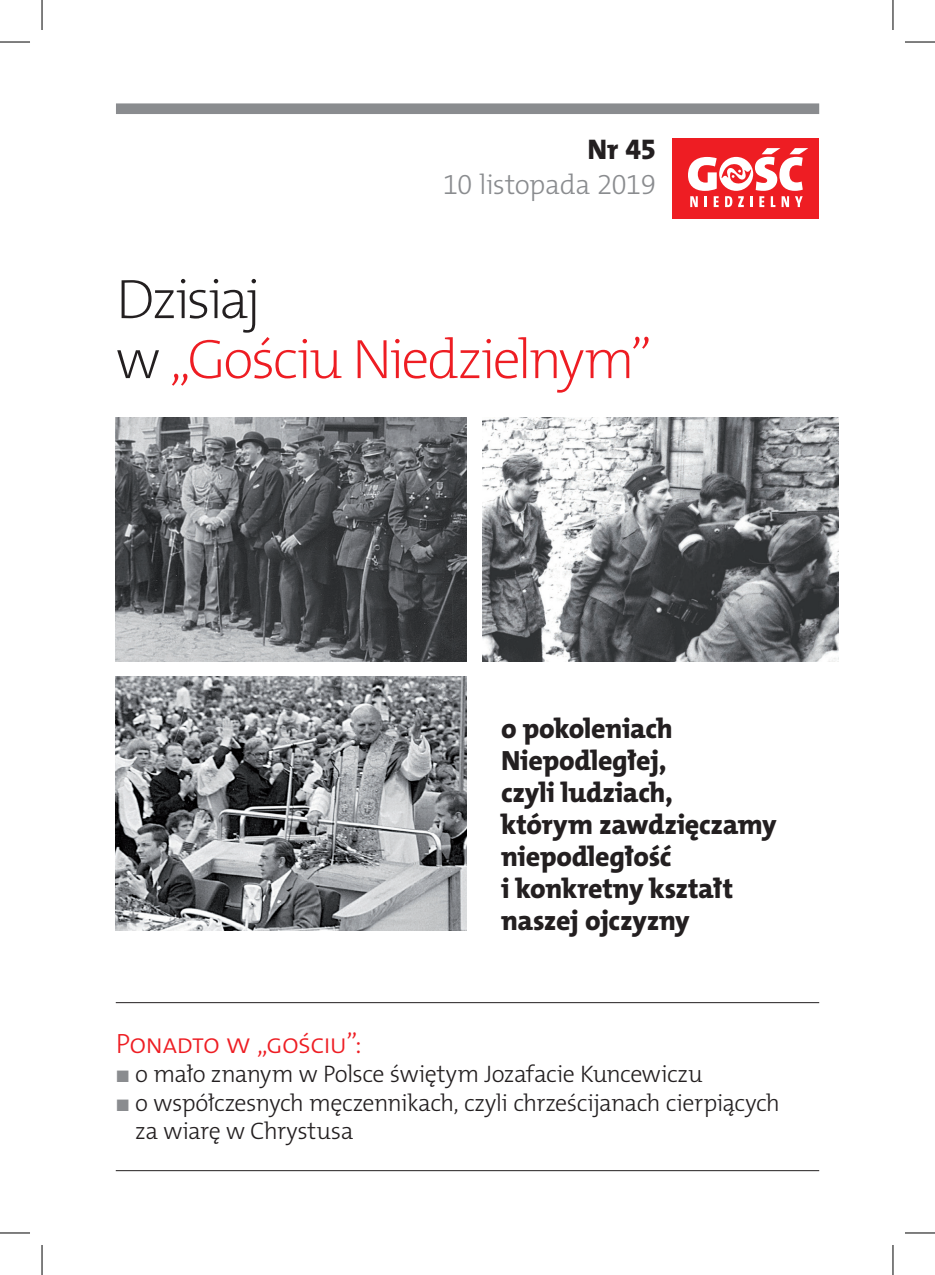
<style>
.page{position:relative;width:935px;height:1275px;background:#fff}
.page>*{position:absolute;margin:0;border:0;box-sizing:border-box;transform-origin:0 0}
.t1{font:56px/60px "The Mix HP2 Ex Lig";letter-spacing:-.05em;color:#ee1d23}
.t2{font:28.6px "The Mix HP8 Ex Bld";color:#231f20}
.t3{font:28px/32px "The Mix HP8 Ex Bld";letter-spacing:-.01em;color:#231f20}
.t4{font:28px "The Mix HP3 Lig";letter-spacing:-.03em;color:#ee1d23}
.t5{font:28px "The Mix HP3 Lig";letter-spacing:-.025em;color:#8a8c8f}
.t6{font:24px/28.8px "The Mix HP3 Lig";letter-spacing:-.025em;color:#231f20}
.s1{color:#231f20}
.s2{font-family:"Freeday Narrow News";font-size:20px;color:#8a8c8f}
</style>
<div class="page">
<hr style="left:116px;top:1170px;width:703px;height:1px;background:#231f20">
<hr style="left:116px;top:1002px;width:703px;height:1px;background:#231f20">
<div style="left:116px;top:103px;width:703px;height:11px;background:#8a8c8f"></div>
<div style="left:672px;top:138px;width:147px;height:81px;background:#ee1d23"></div>
<svg style="left:688px;top:148px;width:120px;height:59px"></svg>
<img style="left:482px;top:417px;width:356px;height:245px">
<img style="left:116px;top:417px;width:350px;height:245px">
<img style="left:116px;top:676px;width:350px;height:254px">
<hr style="left:0;top:42px;width:30px;height:1px;background:#000">
<hr style="left:904px;top:42px;width:30px;height:1px;background:#000">
<hr style="left:0;top:1232px;width:30px;height:1px;background:#000">
<hr style="left:904px;top:1232px;width:30px;height:1px;background:#000">
<hr style="left:42px;top:0;width:1px;height:30px;background:#000">
<hr style="left:42px;top:1245px;width:1px;height:30px;background:#000">
<hr style="left:892px;top:0;width:1px;height:30px;background:#000">
<hr style="left:892px;top:1245px;width:1px;height:30px;background:#000">
<p class="t2" style="left:587px;top:131px;width:70px">Nr 45</p>
<p class="t5" style="left:442px;top:167px;width:215px">10 listopada 2019</p>
<h1 class="t1" style="left:116px;top:270px;width:537px"><span class="s1">Dzisiaj<br>w</span> „Gościu Niedzielnym”</h1>
<p class="t3" style="left:501px;top:713px;width:277px">o pokoleniach<br>Niepodległej,<br>czyli ludziach,<br>którym zawdzięczamy niepodległość<br>i konkretny kształt naszej ojczyzny</p>
<p class="t4" style="left:116px;top:1025px;width:247px">Ponadto w „gościu”:</p>
<p class="t6" style="left:116px;top:1059px;width:588px"><span class="s2">•</span> o mało znanym w Polsce świętym Jozafacie Kuncewiczu</p>
<p class="t6" style="left:135px;top:1088px;width:646px;text-indent:-19px"><span class="s2">•</span> o współczesnych męczennikach, czyli chrześcijanach cierpiących za wiarę w Chrystusa</p>
</div>
